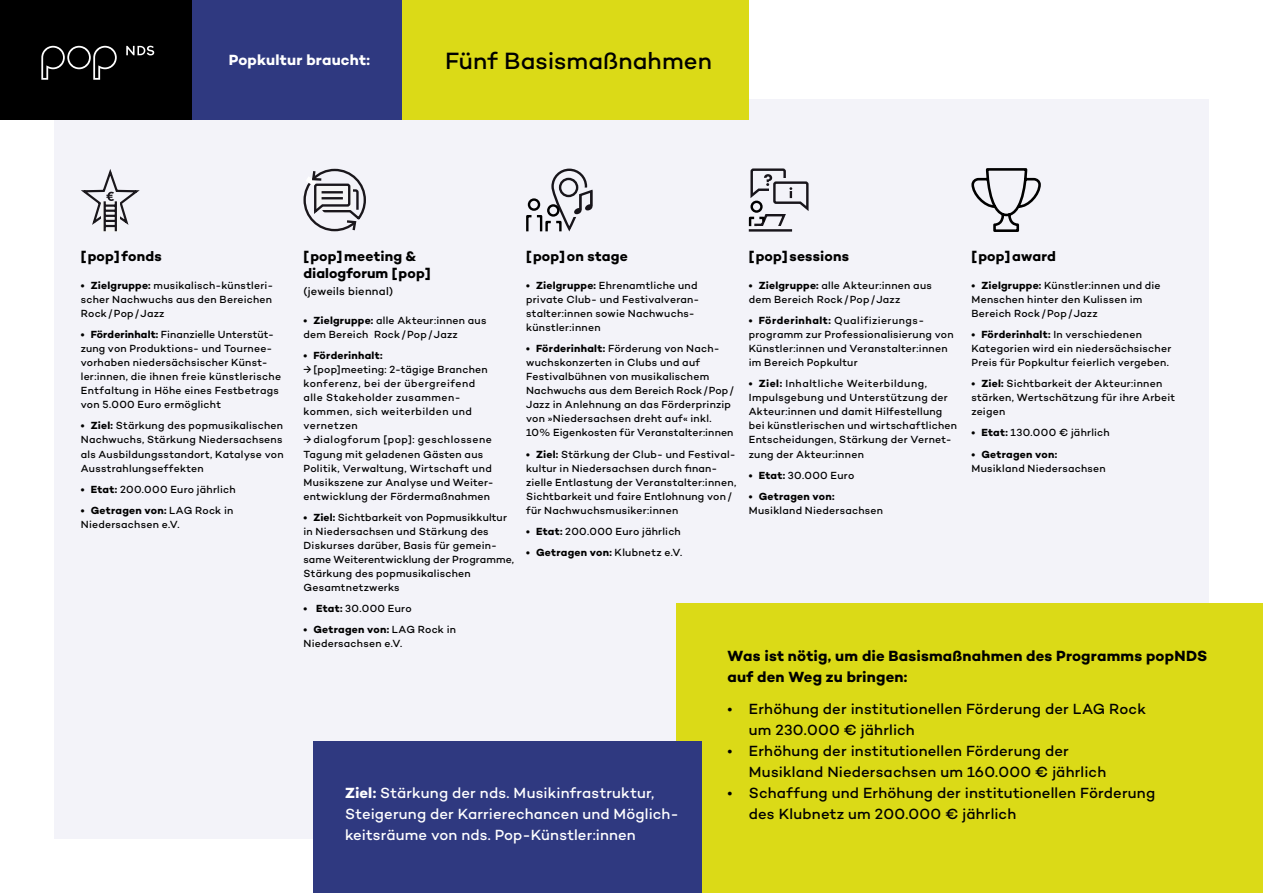
<style>
.page{position:relative;width:1263px;height:893px;background:#fff}
.page>*{position:absolute;margin:0;border:0;box-sizing:border-box;transform-origin:0 0}
.t1{font:500 24px "Campton";letter-spacing:.005em;color:#000}
.t2{font:500 15px/21px "Campton";letter-spacing:.01em;color:#000}
.t3{font:500 15px/21px "Campton";letter-spacing:.01em;color:#fff}
.t4{font:700 15px/21px "Campton";letter-spacing:.01em;color:#000}
.t5{font:700 15px "Campton";letter-spacing:.01em;color:#fff}
.t6{font:700 14.1px/16.8px "Campton";letter-spacing:.01em;color:#000}
.t7{font:500 11.25px "Campton";letter-spacing:.015em;color:#000}
.t8{font:500 10.5px/14.1px "Campton";letter-spacing:.025em;color:#000}
.t9{font:500 10.5px/14px "Campton";letter-spacing:.05em;color:#000}
.t10{font:700 10.5px "Campton";letter-spacing:.025em;color:#000}
.s1{font-weight:700}
.s2{font-weight:500}
</style>
<div class="page">
<div style="left:54px;top:99px;width:1155px;height:740px;background:#f3f3f9"></div>
<div style="left:191px;top:0;width:211px;height:119px;background:#2f3980"></div>
<div style="left:402px;top:0;width:347px;height:119px;background:#dbda17"></div>
<div style="left:676px;top:604px;width:587px;height:289px;background:#dbda17"></div>
<svg style="left:971px;top:169px;width:70px;height:63px"></svg>
<svg style="left:303px;top:168px;width:63px;height:64px"></svg>
<svg style="left:553px;top:170px;width:33px;height:59px"></svg>
<div style="left:551px;top:169px;width:36px;height:61px;border:2px solid #1a171c;border-radius:17px"></div>
<div style="left:528px;top:198px;width:12px;height:13px;border:2px solid #000;border-radius:50%"></div>
<svg style="left:526px;top:214px;width:37px;height:18px"></svg>
<svg style="left:548px;top:205px;width:10px;height:10px"></svg>
<div style="left:547px;top:204px;width:12px;height:13px;border:2px solid #000;border-radius:50%"></div>
<svg style="left:560px;top:179px;width:17px;height:17px"></svg>
<div style="left:559px;top:178px;width:19px;height:19px;border:2px solid #1a171c;border-radius:50%"></div>
<svg style="left:570px;top:188px;width:23px;height:29px"></svg>
<svg style="left:748px;top:168px;width:61px;height:63px"></svg>
<hr style="left:757px;top:226px;width:36px;height:3px;background:#fff">
<hr style="left:749px;top:229px;width:43px;height:3px;background:#1a171c">
<hr style="left:104px;top:201px;width:2px;height:30px;background:#1a171c">
<hr style="left:115px;top:201px;width:2px;height:30px;background:#1a171c">
<svg style="left:81px;top:169px;width:59px;height:59px"></svg>
<div style="left:0;top:0;width:191px;height:119px;background:#000"></div>
<svg style="left:41px;top:46px;width:76px;height:34px"></svg>
<svg style="left:126px;top:46px;width:28px;height:9px"></svg>
<div style="left:313px;top:741px;width:389px;height:152px;background:#2f3980"></div>
<h2 class="t5" style="left:229px;top:51px;width:143px">Popkultur braucht:</h2>
<h1 class="t1" style="left:445px;top:45px;width:268px">Fünf Basismaßnahmen</h1>
<h3 class="t6" style="left:81px;top:248px;width:83px">[pop]fonds</h3>
<p class="t8" style="left:81px;top:278px;width:193px;text-align:justify"><span class="s1">• Zielgruppe:</span> musikalisch-künstleri&shy;scher Nachwuchs aus den Bereichen Rock/Pop/Jazz</p>
<p class="t8" style="left:81px;top:327px;width:202px"><span class="s1">• Förderinhalt:</span> Finanzielle Unterstüt&shy;zung von Produktions- und Tournee&shy;vorhaben niedersächsischer Künst&shy;ler:innen, die ihnen freie künstlerische Entfaltung in Höhe eines Festbetrags von 5.000 Euro ermöglicht</p>
<p class="t8" style="left:81px;top:419px;width:204px;text-align:justify"><span class="s1">• Ziel:</span> Stärkung des popmusikalischen Nachwuchs, Stärkung Niedersachsens als Ausbildungsstandort, Katalyse von Ausstrahlungseffekten</p>
<p class="t8" style="left:81px;top:482px;width:156px"><span class="s1">• Etat:</span> 200.000 Euro jährlich</p>
<p class="t8" style="left:81px;top:503px;width:154px"><span class="s1">• Getragen von:</span> LAG Rock in<br>Niedersachsen e.V.</p>
<h3 class="t6" style="left:303px;top:248px;width:129px">[pop]meeting &amp; dialogforum [pop]</h3>
<p class="t7" style="left:303px;top:284px;width:91px">(jeweils biennal)</p>
<p class="t8" style="left:303px;top:313px;width:185px"><span class="s1">• Zielgruppe:</span> alle Akteur:innen aus dem Bereich Rock/Pop/Jazz</p>
<p class="t10" style="left:303px;top:349px;width:81px">• Förderinhalt:</p>
<p class="t9" style="left:303px;top:363px;width:186px">→ [pop]meeting: 2-tägige Branchen konferenz, bei der übergreifend alle Stakeholder zusammen&shy;kommen, sich weiterbilden und vernetzen</p>
<p class="t8" style="left:303px;top:433px;width:192px">→ dialogforum [pop]: geschlossene Tagung mit geladenen Gästen aus Politik, Verwaltung, Wirtschaft und Musikszene zur Analyse und Weiter&shy;entwicklung der Fördermaßnahmen</p>
<p class="t8" style="left:303px;top:510px;width:212px"><span class="s1">• Ziel:</span> Sichtbarkeit von Popmusikkultur in Niedersachsen und Stärkung des Diskurses darüber, Basis für gemein&shy;same Weiterentwicklung der Programme, Stärkung des popmusikalischen Gesamtnetzwerks</p>
<p class="t8" style="left:303px;top:601px;width:110px"><span class="s1">• Etat:</span> 30.000 Euro</p>
<p class="t8" style="left:303px;top:622px;width:154px"><span class="s1">• Getragen von:</span> LAG Rock in<br>Niedersachsen e.V.</p>
<h3 class="t6" style="left:526px;top:248px;width:103px">[pop]on stage</h3>
<p class="t8" style="left:526px;top:278px;width:175px"><span class="s1">• Zielgruppe:</span> Ehrenamtliche und private Club- und Festivalveran&shy;stalter:innen sowie Nachwuchs&shy;künstler:innen</p>
<p class="t8" style="left:526px;top:341px;width:209px"><span class="s1">• Förderinhalt:</span> Förderung von Nach&shy;wuchskonzerten in Clubs und auf Festivalbühnen von musikalischem Nachwuchs aus dem Bereich Rock/Pop/ Jazz in Anlehnung an das Förderprinzip von »Niedersachsen dreht auf« inkl.<br>10% Eigenkosten für Veranstalter:innen</p>
<p class="t8" style="left:526px;top:447px;width:212px"><span class="s1">• Ziel:</span> Stärkung der Club- und Festival&shy;kultur in Niedersachsen durch finan&shy;zielle Entlastung der Veranstalter:innen, Sichtbarkeit und faire Entlohnung von/ für Nachwuchsmusiker:innen</p>
<p class="t8" style="left:526px;top:524px;width:156px"><span class="s1">• Etat:</span> 200.000 Euro jährlich</p>
<p class="t10" style="left:526px;top:545px;width:157px">• Getragen von: <span class="s2">Klubnetz e.V.</span></p>
<h3 class="t6" style="left:749px;top:248px;width:102px">[pop]sessions</h3>
<p class="t8" style="left:749px;top:278px;width:185px"><span class="s1">• Zielgruppe:</span> alle Akteur:innen aus dem Bereich Rock/Pop/Jazz</p>
<p class="t8" style="left:749px;top:313px;width:206px"><span class="s1">• Förderinhalt:</span> Qualifizierungs&shy;programm zur Professionalisierung von Künstler:innen und Veranstalter:innen im Bereich Popkultur</p>
<p class="t8" style="left:749px;top:376px;width:210px"><span class="s1">• Ziel:</span> Inhaltliche Weiterbildung, Impulsgebung und Unterstützung der Akteur:innen und damit Hilfestellung bei künstlerischen und wirtschaftlichen Entscheidungen, Stärkung der Vernet&shy;zung der Akteur:innen</p>
<p class="t8" style="left:749px;top:468px;width:107px"><span class="s1">• Etat:</span> 30.000 Euro</p>
<p class="t10" style="left:749px;top:489px;width:87px">• Getragen von:</p>
<p class="t8" style="left:749px;top:503px;width:136px">Musikland Niedersachsen</p>
<h3 class="t6" style="left:971px;top:248px;width:86px">[pop]award</h3>
<p class="t8" style="left:971px;top:278px;width:191px"><span class="s1">• Zielgruppe:</span> Künstler:innen und die<br>Menschen hinter den Kulissen im<br>Bereich Rock/Pop/Jazz</p>
<p class="t8" style="left:971px;top:327px;width:201px"><span class="s1">• Förderinhalt:</span> In verschiedenen<br>Kategorien wird ein niedersächsischer<br>Preis für Popkultur feierlich vergeben.</p>
<p class="t8" style="left:971px;top:377px;width:205px"><span class="s1">• Ziel:</span> Sichtbarkeit der Akteur:innen stärken, Wertschätzung für ihre Arbeit zeigen</p>
<p class="t8" style="left:971px;top:426px;width:140px"><span class="s1">• Etat:</span> 130.000 € jährlich</p>
<p class="t10" style="left:971px;top:447px;width:87px">• Getragen von:</p>
<p class="t8" style="left:971px;top:461px;width:136px">Musikland Niedersachsen</p>
<h2 class="t3" style="left:345px;top:782px;width:335px"><span class="s1">Ziel:</span> Stärkung der nds. Musikinfrastruktur,<br>Steigerung der Karrierechancen und Möglich&shy;keitsräume von nds. Pop-Künstler:innen</h2>
<h2 class="t4" style="left:728px;top:645px;width:481px">Was ist nötig, um die Basismaßnahmen des Programms popNDS auf den Weg zu bringen:</h2>
<h2 class="t2" style="left:749px;top:698px;width:399px;text-indent:-21px">• Erhöhung der institutionellen Förderung der LAG Rock um 230.000 € jährlich</h2>
<h2 class="t2" style="left:749px;top:740px;width:359px;text-indent:-21px">• Erhöhung der institutionellen Förderung der<br>Musikland Niedersachsen um 160.000 € jährlich</h2>
<h2 class="t2" style="left:749px;top:782px;width:408px;text-indent:-21px">• Schaffung und Erhöhung der institutionellen Förderung des Klubnetz um 200.000 € jährlich</h2>
</div>
